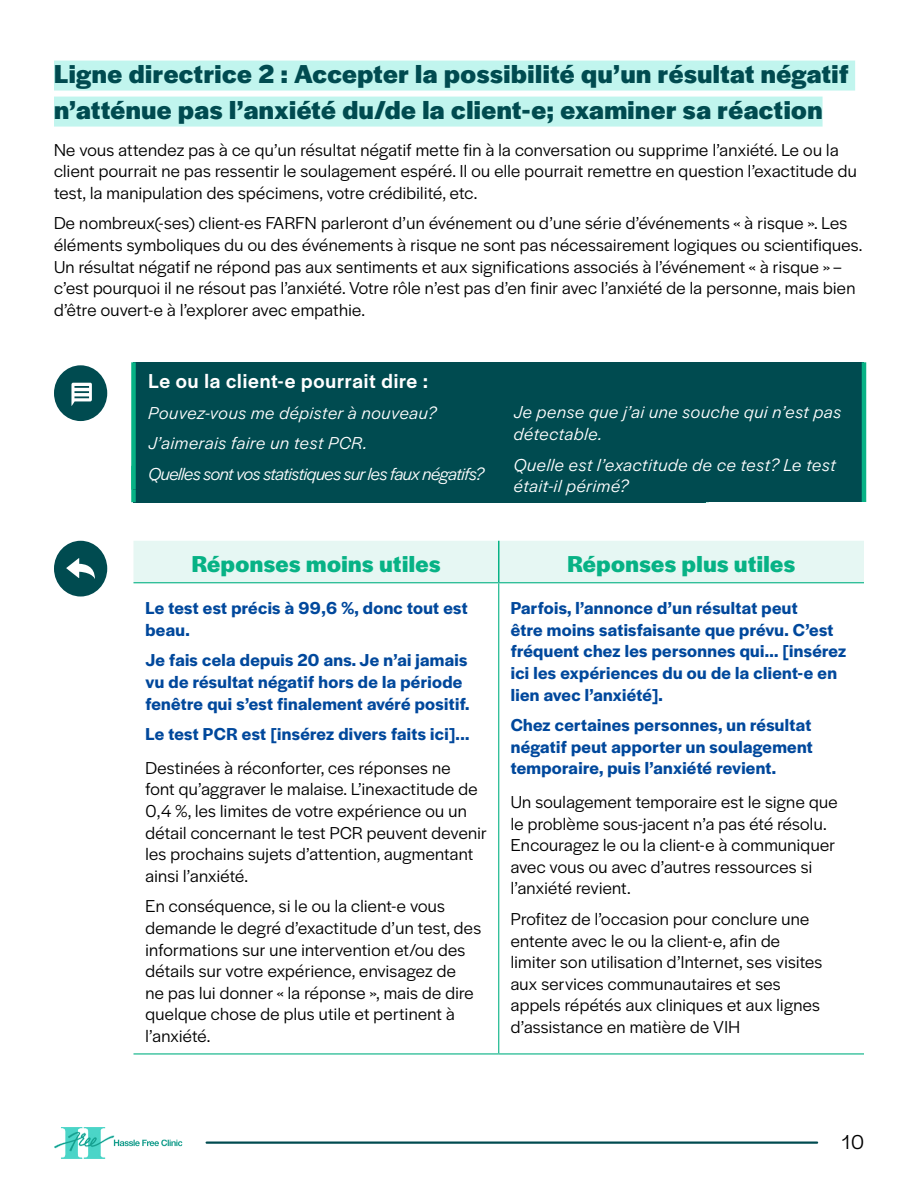
<style>
.page{position:relative;width:918px;height:1188px;background:#fff}
.page>*{position:absolute;margin:0;border:0;box-sizing:border-box;transform-origin:0 0}
.Header_list{font:700 27px/36px "Halyard Display";letter-spacing:.02em;color:#004b50}
.t1{font:700 24px "Halyard Display";letter-spacing:.02em;color:#07b285}
.Pull_Out_1{font:500 21px "Halyard Display";letter-spacing:.04em;color:#fff}
.t2{font:21px "Halyard Display";color:#000}
.Body_12{font:18px/21.6px "Halyard Display";letter-spacing:.02em;color:#000}
.Blue_body_12{font:600 18px/21.6px "Halyard Display";letter-spacing:.02em;color:#00489c}
.Pull_Out_1-2{font:italic 18px/21.6px "Halyard Display";letter-spacing:.035em;color:#fff}
.Pull_Out_1-3{font:italic 18px "Halyard Display";letter-spacing:-.02em;color:#fff}
</style>
<div class="page">
<hr style="left:207px;top:1142px;width:610px;height:2px;background:#004b50">
<img style="left:54px;top:1127px;width:129px;height:32px">
<div style="left:54px;top:61px;width:801px;height:30px;background:#c1f5ee"></div>
<div style="left:54px;top:97px;width:769px;height:30px;background:#c1f5ee"></div>
<div style="left:134px;top:466px;width:572px;height:36px;background:#004b50"></div>
<div style="left:131px;top:466px;width:5px;height:36px;background:#07b285"></div>
<div style="left:134px;top:362px;width:365px;height:128px;background:#004b50"></div>
<div style="left:131px;top:362px;width:5px;height:128px;background:#07b285"></div>
<div style="left:499px;top:362px;width:365px;height:140px;background:#004b50"></div>
<hr style="left:862px;top:362px;width:4px;height:140px;background:#07b285">
<div style="left:54px;top:365px;width:53px;height:56px;background:#004b50;border-radius:50%"></div>
<svg style="left:71px;top:383px;width:21px;height:23px"></svg>
<div style="left:54px;top:541px;width:53px;height:56px;background:#004b50;border-radius:50%"></div>
<svg style="left:66px;top:558px;width:29px;height:21px"></svg>
<div style="left:134px;top:541px;width:730px;height:41px;background:#e6f7f3"></div>
<hr style="left:499px;top:1053px;width:365px;height:2px;background:#07b285">
<hr style="left:498px;top:541px;width:2px;height:41px;background:#07b285">
<hr style="left:134px;top:582px;width:365px;height:1px;background:#07b285">
<hr style="left:134px;top:1053px;width:365px;height:2px;background:#07b285">
<hr style="left:499px;top:582px;width:365px;height:1px;background:#07b285">
<hr style="left:498px;top:583px;width:1px;height:470px;background:#07b285">
<p class="Header_list" style="left:54px;top:54px;width:796px">Ligne directrice 2 : Accepter la possibilité qu’un résultat négatif n’atténue pas l’anxiété du/de la client-e; examiner sa réaction</p>
<p class="Body_12" style="left:54px;top:138px;width:804px">Ne vous attendez pas à ce qu’un résultat négatif mette fin à la conversation ou supprime l’anxiété. Le ou la client pourrait ne pas ressentir le soulagement espéré. Il ou elle pourrait remettre en question l’exactitude du test, la manipulation des spécimens, votre crédibilité, etc.</p>
<p class="Body_12" style="left:54px;top:212px;width:810px">De nombreux(-ses) client-es FARFN parleront d’un événement ou d’une série d’événements « à risque ». Les éléments symboliques du ou des événements à risque ne sont pas nécessairement logiques ou scientifiques.<br>Un résultat négatif ne répond pas aux sentiments et aux significations associés à l’événement « à risque » – c’est pourquoi il ne résout pas l’anxiété. Votre rôle n’est pas d’en finir avec l’anxiété de la personne, mais bien d’être ouvert-e à l’explorer avec empathie.</p>
<p class="Pull_Out_1" style="left:148px;top:366px;width:281px">Le ou la client-e pourrait dire :</p>
<p class="Pull_Out_1-2" style="left:148px;top:401px;width:290px">Pouvez-vous me dépister à nouveau?</p>
<p class="Pull_Out_1-2" style="left:148px;top:431px;width:220px">J’aimerais faire un test PCR.</p>
<p class="Pull_Out_1-3" style="left:148px;top:461px;width:337px">Quelles sont vos statistiques sur les faux négatifs?</p>
<p class="Pull_Out_1-2" style="left:514px;top:400px;width:329px">Je pense que j’ai une souche qui n’est pas détectable.</p>
<p class="Pull_Out_1-2" style="left:514px;top:453px;width:324px">Quelle est l’exactitude de ce test? Le test était-il périmé?</p>
<p class="t1" style="left:192px;top:547px;width:250px">Réponses moins utiles</p>
<p class="t1" style="left:567px;top:547px;width:229px">Réponses plus utiles</p>
<p class="Blue_body_12" style="left:146px;top:596px;width:324px">Le test est précis à 99,6 %, donc tout est beau.</p>
<p class="Blue_body_12" style="left:146px;top:649px;width:324px">Je fais cela depuis 20 ans. Je n’ai jamais vu de résultat négatif hors de la période fenêtre qui s’est finalement avéré positif.</p>
<p class="Blue_body_12" style="left:146px;top:722px;width:316px">Le test PCR est [insérez divers faits ici]...</p>
<p class="Body_12" style="left:146px;top:756px;width:343px">Destinées à réconforter, ces réponses ne<br>font qu’aggraver le malaise. L’inexactitude de 0,4 %, les limites de votre expérience ou un détail concernant le test PCR peuvent devenir les prochains sujets d’attention, augmentant ainsi l’anxiété.</p>
<p class="Body_12" style="left:146px;top:895px;width:337px">En conséquence, si le ou la client-e vous demande le degré d’exactitude d’un test, des informations sur une intervention et/ou des détails sur votre expérience, envisagez de<br>ne pas lui donner « la réponse », mais de dire quelque chose de plus utile et pertinent à l’anxiété.</p>
<p class="Blue_body_12" style="left:511px;top:596px;width:337px">Parfois, l’annonce d’un résultat peut<br>être moins satisfaisante que prévu. C’est fréquent chez les personnes qui... [insérez ici les expériences du ou de la client-e en lien avec l’anxiété].</p>
<p class="Blue_body_12" style="left:511px;top:713px;width:304px;text-align:justify">Chez certaines personnes, un résultat négatif peut apporter un soulagement temporaire, puis l’anxiété revient.</p>
<p class="Body_12" style="left:511px;top:790px;width:328px">Un soulagement temporaire est le signe que le problème sous-jacent n’a pas été résolu.<br>Encouragez le ou la client-e à communiquer avec vous ou avec d’autres ressources si l’anxiété revient.</p>
<p class="Body_12" style="left:511px;top:907px;width:313px">Profitez de l’occasion pour conclure une entente avec le ou la client-e, afin de limiter son utilisation d’Internet, ses visites aux services communautaires et ses appels répétés aux cliniques et aux lignes d’assistance en matière de VIH</p>
<p class="t2" style="left:842px;top:1127px;width:24px">10</p>
</div>
